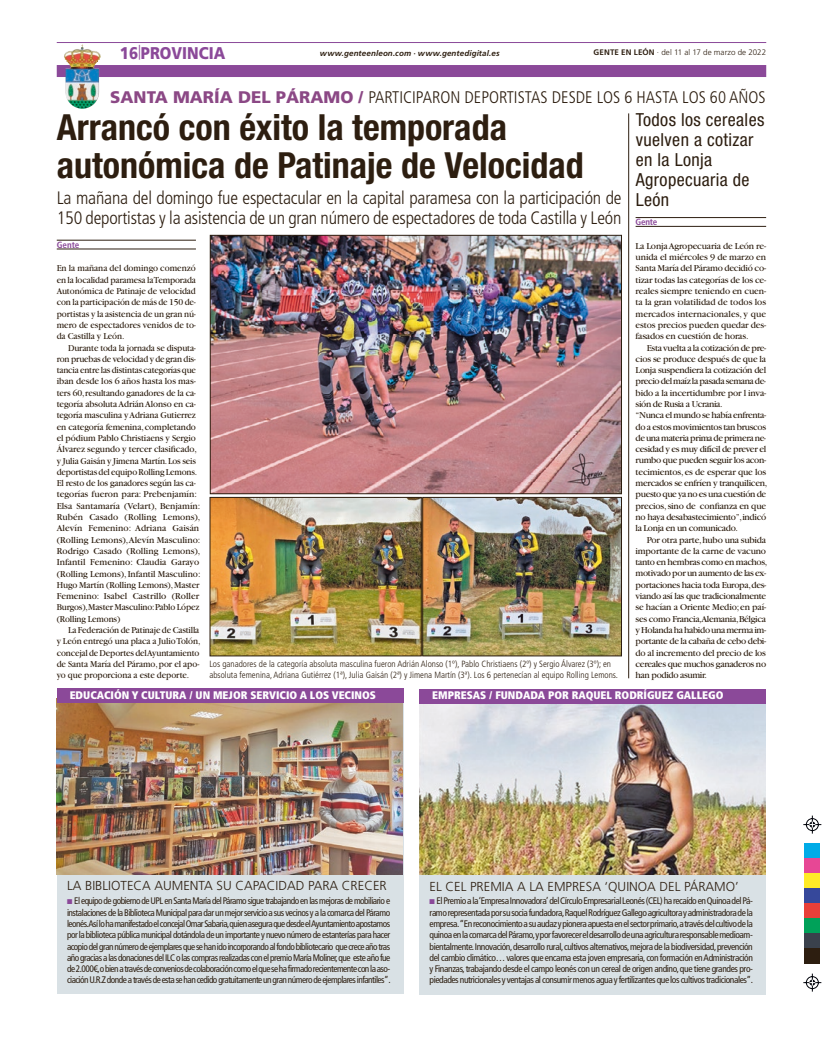
<style>
.page{position:relative;width:823px;height:1049px;background:#fff}
.page>*{position:absolute;margin:0;border:0;box-sizing:border-box;transform-origin:0 0}
.t1{font:700 condensed 36px/38px "Helvetica Neue LT Std";color:#2d1e10}
.t2{font:300 condensed 18px/20px "Frutiger LT Std";letter-spacing:-.01em;color:#2d1e10}
.t3{font:condensed 18px/20px "Helvetica Neue LT Std";letter-spacing:.02em;color:#2d1e10}
.t4{font:900 17px "Frutiger LT Std";color:#8b4999;scale:.88 1}
.t5{font:300 condensed 16.8px "Frutiger";color:#2d1e10}
.t6{font:300 13px "Frutiger LT Std";color:#2d1e10}
.t7{font:900 condensed 11px "Frutiger LT Std";color:#fff}
.t8{font:condensed 9.5px/11.3px "Frutiger LT Std";letter-spacing:-.05em;color:#2d1e10;text-align:justify}
.t9{font:9.5px/11.3px "Garamond";letter-spacing:-.015em;color:#2d1e10;scale:.95 1}
.t10{font:9.5px/11.3px "Garamond";letter-spacing:-.035em;color:#2d1e10}
.t11{font:9.5px/11.3px "Garamond";letter-spacing:-.015em;color:#2d1e10;text-align:justify}
.t12{font:9.5px/11.3px "Garamond";letter-spacing:-.015em;color:#2d1e10;text-align:justify;scale:.96 1}
.t13{font:300 condensed 9px/11.3px "Frutiger LT Std";color:#2d1e10}
.t14{font:700 condensed 9px "Frutiger LT Std";letter-spacing:-.015em;color:#8b4999}
.t15{font:italic 700 8px "Frutiger LT Std";letter-spacing:.015em;color:#2d1e10}
.t16{font:300 8px "Frutiger LT Std";letter-spacing:.005em;color:#2d1e10}
.s1{font-weight:700}
.s2{font-weight:900;font-stretch:normal;color:#8b4885}
.s3{color:#8b4999}
</style>
<div class="page">
<svg style="left:803px;top:815px;width:17px;height:19px"></svg>
<svg style="left:803px;top:973px;width:17px;height:18px"></svg>
<div style="left:804px;top:844px;width:15px;height:15px;background:#00abe7"></div>
<div style="left:804px;top:859px;width:15px;height:15px;background:#e74795"></div>
<div style="left:804px;top:874px;width:15px;height:15px;background:#ffeb27"></div>
<div style="left:804px;top:889px;width:15px;height:15px;background:#36489b"></div>
<div style="left:804px;top:904px;width:15px;height:15px;background:#e83f39"></div>
<div style="left:804px;top:919px;width:15px;height:15px;background:#00a159"></div>
<div style="left:804px;top:934px;width:15px;height:15px;background:#3a414c"></div>
<div style="left:804px;top:949px;width:15px;height:15px;background:#2d1e10"></div>
<hr style="left:57px;top:42px;width:708px;height:1px;background:#8b4999">
<div style="left:57px;top:65px;width:708px;height:12px;background:#8b4999"></div>
<div style="left:419px;top:698px;width:346px;height:297px;background:#d9e1e5"></div>
<svg style="left:93px;top:51px;width:8px;height:5px"></svg>
<hr style="left:57px;top:240px;width:139px;height:1px;background:#2d1e10">
<hr style="left:57px;top:249px;width:139px;height:1px;background:#2d1e10">
<img style="left:212px;top:237px;width:407px;height:255px">
<div style="left:210px;top:235px;width:411px;height:259px;border:1px solid #2d1e10"></div>
<hr style="left:635px;top:217px;width:130px;height:1px;background:#2d1e10">
<hr style="left:635px;top:226px;width:130px;height:1px;background:#2d1e10">
<hr style="left:628px;top:113px;width:1px;height:565px;background:#2d1e10">
<img style="left:419px;top:703px;width:345px;height:171px">
<div style="left:419px;top:689px;width:346px;height:14px;background:#8b4999"></div>
<div style="left:57px;top:697px;width:346px;height:297px;background:#d9e1e5"></div>
<img style="left:57px;top:703px;width:346px;height:171px">
<div style="left:57px;top:688px;width:346px;height:15px;background:#8b4999"></div>
<img style="left:212px;top:497px;width:407px;height:159px">
<div style="left:210px;top:497px;width:211px;height:159px;border:1px solid #2d1e10"></div>
<div style="left:422px;top:497px;width:199px;height:159px;border:1px solid #2d1e10"></div>
<h3 class="t4" style="left:120px;top:43px;width:121px">16<sup>|</sup>PROVINCIA</h3>
<p class="t15" style="left:320px;top:49px;width:181px">www.genteenleon.com · www.gentedigital.es</p>
<p class="t16" style="left:593px;top:48px;width:174px"><span class="s1">GENTE EN LEÓN</span> · del 11 al 17 de marzo de 2022</p>
<h3 class="t5" style="left:110px;top:87px;width:656px"><span class="s2">SANTA MARÍA DEL PÁRAMO /</span> PARTICIPARON DEPORTISTAS DESDE LOS 6 HASTA LOS 60 AÑOS</h3>
<h1 class="t1" style="left:57px;top:108px;width:528px">Arrancó con éxito la temporada autonómica de Patinaje de Velocidad</h1>
<h2 class="t2" style="left:57px;top:188px;width:566px">La mañana del domingo fue espectacular en la capital paramesa con la participación de<br>150 deportistas y la asistencia de un gran número de espectadores de toda Castilla y León</h2>
<p class="t14" style="left:57px;top:239px;width:24px">Gente</p>
<p class="t12" style="left:57px;top:263px;width:146px">En la mañana del domingo comenzó en la localidad paramesa la Temporada Autonómica de Patinaje de velocidad con la participación de más de 150 de&shy;portistas y la asistencia de un gran nú&shy;mero de espectadores venidos de to&shy;da Castilla y León.</p>
<p class="t9" style="left:57px;top:342px;width:153px;text-indent:11px">Durante toda la jornada se disputa&shy;ron pruebas de velocidad y de gran dis&shy;tancia entre las distintas categorías que iban desde los 6 años hasta los mas&shy;ters 60, resultando ganadores de la ca&shy;tegoría absoluta Adrián Alonso en ca&shy;tegoría masculina y Adriana Gutierrez en categoría femenina, completando el pódium Pablo Christiaens y Sergio Álvarez segundo y tercer clasificado, y Julia Gaisán y Jimena Martín. Los seis deportistas del equipo Rolling Lemons.<br>El resto de los ganadores según las ca&shy;tegorías fueron para: Prebenjamín:<br>Elsa Santamaría (Velart), Benjamín:<br>Rubén Casado (Rolling Lemons), Alevín Femenino: Adriana Gaisán (Rolling Lemons),Alevín Masculino:<br>Rodrigo Casado (Rolling Lemons), Infantil Femenino: Claudia Garayo (Rolling Lemons), Infantil Masculino:<br>Hugo Martín (Rolling Lemons), Master Femenino: Isabel Castrillo (Roller Burgos),Master Masculino:Pablo López (Rolling Lemons)</p>
<p class="t9" style="left:57px;top:624px;width:153px;text-align:justify;text-indent:11px">La Federación de Patinaje de Castilla y León entregó una placa a Julio Tolón, concejal de Deportes del Ayuntamiento de Santa María del Páramo, por el apo&shy;yo que proporciona a este deporte.</p>
<p class="t13" style="left:209px;top:658px;width:410px">Los ganadores de la categoría absoluta masculina fueron Adrián Alonso (1º), Pablo Christiaens (2º) y Sergio Álvarez (3º); en absoluta femenina, Adriana Gutiérrez (1ª), Julia Gaisán (2ª) y Jimena Martín (3ª). Los 6 pertenecían al equipo Rolling Lemons.</p>
<h2 class="t3" style="left:635px;top:109px;width:130px">Todos los cereales vuelven a cotizar en la Lonja<br>Agropecuaria de<br>León</h2>
<p class="t14" style="left:635px;top:217px;width:23px">Gente</p>
<p class="t11" style="left:635px;top:240px;width:132px">La Lonja Agropecuaria de León re&shy;unida el miércoles 9 de marzo en Santa María del Páramo decidió co&shy;tizar todas las categorías de los ce&shy;reales siempre teniendo en cuen&shy;ta la gran volatilidad de todos los mercados internacionales, y que estos precios pueden quedar des&shy;fasados en cuestión de horas.</p>
<p class="t10" style="left:635px;top:342px;width:133px;text-indent:11px">Esta vuelta a la cotización de pre&shy;cios se produce después de que la Lonja suspendiera la cotización del precio del maíz la pasada semana de&shy;bido a la incertidumbre por l inva&shy;sión de Rusia a Ucrania.<br>“Nunca el mundo se había enfrenta&shy;do a estos movimientos tan bruscos de una materia prima de primera ne&shy;cesidad y es muy difícil de prever el rumbo que pueden seguir los acon&shy;tecimientos, es de esperar que los mercados se enfríen y tranquilicen, puesto que ya no es una cuestión de precios, sino de confianza en que no haya desabastecimiento”,indicó la Lonja en un comunicado.</p>
<p class="t10" style="left:635px;top:534px;width:133px;text-indent:11px">Por otra parte, hubo una subida importante de la carne de vacuno tanto en hembras como en machos, motivado por un aumento de las ex&shy;portaciones hacia toda Europa,des&shy;viando así las que tradicionalmente se hacían a Oriente Medio; en paí&shy;ses como Francia,Alemania,Bélgica y Holanda ha habido una merma im&shy;portante de la cabaña de cebo debi&shy;do al incremento del precio de los cereales que muchos ganaderos no han podido asumir.</p>
<p class="t7" style="left:70px;top:688px;width:307px">EDUCACIÓN Y CULTURA / UN MEJOR SERVICIO A LOS VECINOS</p>
<p class="t7" style="left:432px;top:689px;width:292px">EMPRESAS / FUNDADA POR RAQUEL RODRÍGUEZ GALLEGO</p>
<h3 class="t6" style="left:67px;top:878px;width:321px">LA BIBLIOTECA AUMENTA SU CAPACIDAD PARA CRECER</h3>
<p class="t8" style="left:67px;top:895px;width:325px"><span class="s3">■</span> El equipo de gobierno de UPL en Santa María del Páramo sigue trabajando en las mejoras de mobiliario e instalaciones de la Biblioteca Municipal para dar un mejor servicio a sus vecinos y a la comarca del Páramo leonés.Así lo ha manifestado el concejal Omar Sabaria,quien asegura que desde el Ayuntamiento apostamos por la biblioteca pública municipal dotándola de un importante y nuevo número de estanterías para hacer acopio del gran número de ejemplares que se han ido incorporando al fondo bibliotecario que crece año tras año gracias a las donaciones del ILC o las compras realizadas con el premio María Moliner, que este año fue de 2.000€,o bien a través de convenios de colaboración como el que se ha firmado recientemente con la aso&shy;ciación U.R.Z donde a través de esta se han cedido gratuitamente un gran número de ejemplares infantiles”.</p>
<h3 class="t6" style="left:429px;top:879px;width:310px">EL CEL PREMIA A LA EMPRESA ‘QUINOA DEL PÁRAMO’</h3>
<p class="t8" style="left:429px;top:895px;width:325px"><span class="s3">■</span> El Premio a la ‘Empresa Innovadora’ del Círculo Empresarial Leonés (CEL) ha recaído en Quinoa del Pá&shy;ramo representada por su socia fundadora, Raquel Rodríguez Gallego agricultora y administradora de la empresa. “En reconocimiento a su audaz y pionera apuesta en el sector primario, a través del cultivo de la quinoa en la comarca del Páramo, y por favorecer el desarrollo de una agricultura responsable medioam&shy;bientalmente. Innovación, desarrollo rural, cultivos alternativos, mejora de la biodiversidad, prevención del cambio climático… valores que encarna esta joven empresaria, con formación en Administración y Finanzas, trabajando desde el campo leonés con un cereal de origen andino, que tiene grandes pro&shy;piedades nutricionales y ventajas al consumir menos agua y fertilizantes que los cultivos tradicionales”.</p>
</div>
